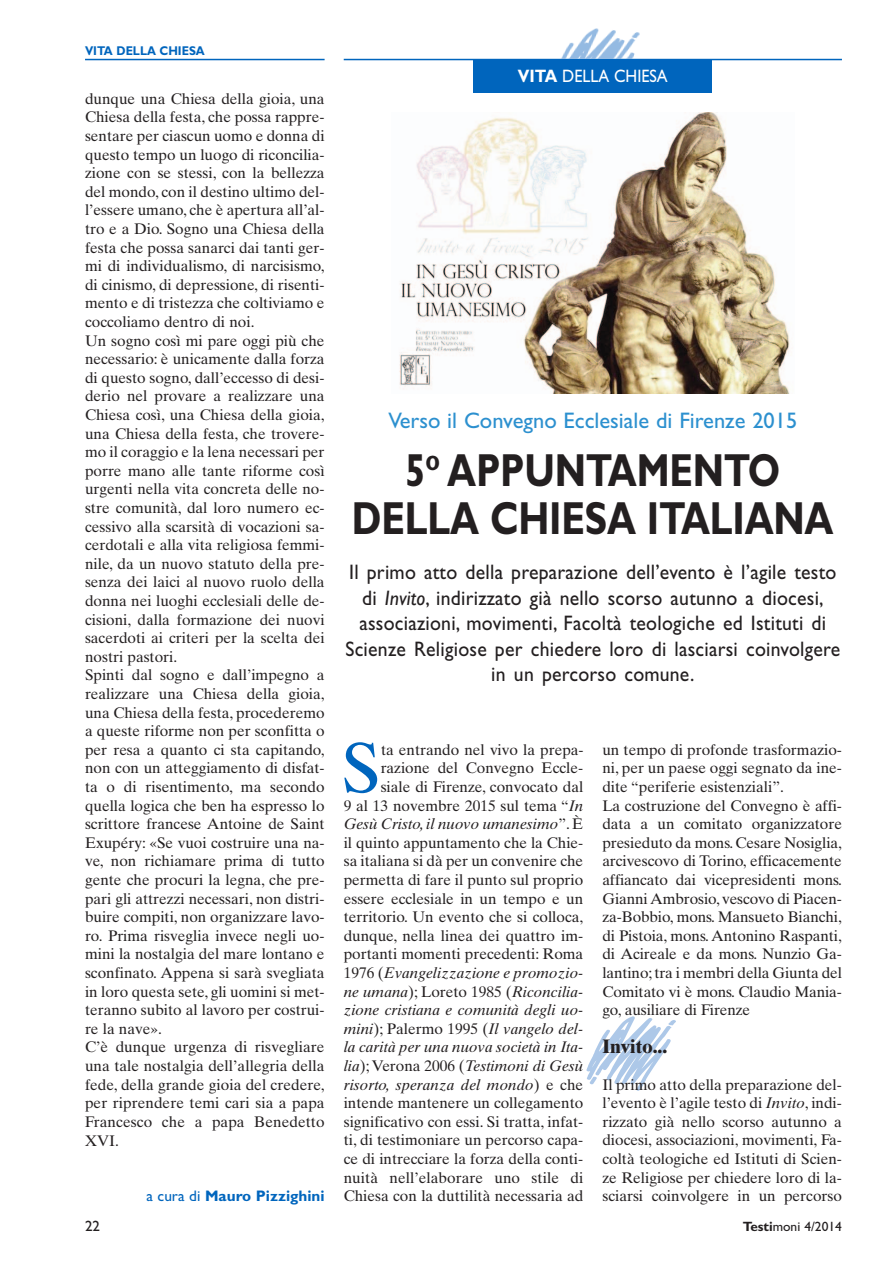
<style>
.page{position:relative;width:893px;height:1263px;background:#fff}
.page>*{position:absolute;margin:0;border:0;box-sizing:border-box;transform-origin:0 0}
.t1{font:70.5px "Times Ten";color:#0065bd}
.t2{font:700 46.5px/48px "Gill Sans";letter-spacing:-.005em;color:#231f20;text-align:center;scale:.8 1}
.t3{font:22.5px "Gill Sans";color:#2c90cf}
.t4{font:21px/25.5px "Gill Sans";letter-spacing:.01em;color:#231f20;text-align:center;scale:.94 1}
.t5{font:700 19.5px "Times Ten";color:#231f20}
.t6{font:18px "Gill Sans";color:#fff;scale:.9 1}
.t7{font:15.3px/18.6px "Times Ten";color:#231f20}
.t8{font:700 15.3px "Gill Sans";color:#0065bd}
.t9{font:15px "Gill Sans";color:#231f20}
.t10{font:13.5px "Gill Sans";color:#231f20}
.t11{font:700 12.75px "Gill Sans";color:#0065bd;scale:.9 1}
.s1{font-weight:400}
.s2{font-weight:700}
.s3{font-style:italic}
</style>
<div class="page">
<hr style="left:85px;top:59px;width:240px;height:1px;background:#0065bd">
<hr style="left:344px;top:59px;width:498px;height:1px;background:#0065bd">
<img style="left:529px;top:28px;width:144px;height:31px">
<div style="left:473px;top:59px;width:239px;height:33px;background:#0065bd"></div>
<img style="left:399px;top:113px;width:391px;height:280px">
<p class="t11" style="left:85px;top:46px;width:135px">VITA DELLA CHIESA</p>
<p class="t7" style="left:85px;top:91px;width:241px">dunque una Chiesa della gioia, una Chiesa della festa, che possa rappre&shy;sentare per ciascun uomo e donna di questo tempo un luogo di riconcilia&shy;zione con se stessi, con la bellezza del mondo, con il destino ultimo del&shy;l’essere umano, che è apertura all’al&shy;tro e a Dio. Sogno una Chiesa della festa che possa sanarci dai tanti ger&shy;mi di individualismo, di narcisismo, di cinismo, di depressione, di risenti&shy;mento e di tristezza che coltiviamo e coccoliamo dentro di noi.<br>Un sogno così mi pare oggi più che necessario: è unicamente dalla forza di questo sogno, dall’eccesso di desi&shy;derio nel provare a realizzare una Chiesa così, una Chiesa della gioia, una Chiesa della festa, che trovere&shy;mo il coraggio e la lena necessari per porre mano alle tante riforme così urgenti nella vita concreta delle no&shy;stre comunità, dal loro numero ec&shy;cessivo alla scarsità di vocazioni sa&shy;cerdotali e alla vita religiosa femmi&shy;nile, da un nuovo statuto della pre&shy;senza dei laici al nuovo ruolo della donna nei luoghi ecclesiali delle de&shy;cisioni, dalla formazione dei nuovi sacerdoti ai criteri per la scelta dei nostri pastori.<br>Spinti dal sogno e dall’impegno a realizzare una Chiesa della gioia, una Chiesa della festa, procederemo a queste riforme non per sconfitta o per resa a quanto ci sta capitando, non con un atteggiamento di disfat&shy;ta o di risentimento, ma secondo quella logica che ben ha espresso lo scrittore francese Antoine de Saint Exupéry: «Se vuoi costruire una na&shy;ve, non richiamare prima di tutto gente che procuri la legna, che pre&shy;pari gli attrezzi necessari, non distri&shy;buire compiti, non organizzare lavo&shy;ro. Prima risveglia invece negli uo&shy;mini la nostalgia del mare lontano e sconfinato. Appena si sarà svegliata in loro questa sete, gli uomini si met&shy;teranno subito al lavoro per costrui&shy;re la nave».<br>C’è dunque urgenza di risvegliare una tale nostalgia dell’allegria della fede, della grande gioia del credere, per riprendere temi cari sia a papa Francesco che a papa Benedetto XVI.</p>
<p class="t8" style="left:146px;top:1191px;width:180px"><span class="s1">a cura di</span> Mauro Pizzighini</p>
<p class="t6" style="left:518px;top:70px;width:168px"><span class="s2">VITA</span> DELLA CHIESA</p>
<h3 class="t3" style="left:388px;top:412px;width:410px">Verso il Convegno Ecclesiale di Firenze 2015</h3>
<h2 class="t2" style="left:352px;top:452px;width:604px">5<sup>o</sup> APPUNTAMENTO<br>DELLA CHIESA ITALIANA</h2>
<p class="t4" style="left:345px;top:562px;width:528px">Il primo atto della preparazione dell’evento è l’agile testo di <span class="s3">Invito</span>, indirizzato già nello scorso autunno a diocesi, associazioni, movimenti, Facoltà teologiche ed Istituti di Scienze Religiose per chiedere loro di lasciarsi coinvolgere in un percorso comune.</p>
<h1 class="t1" style="left:342px;top:742px;width:41px">S</h1>
<p class="t7" style="left:344px;top:742px;width:241px;text-align:right">ta entrando nel vivo la prepa&shy;razione del Convegno Eccle-<br>siale di Firenze, convocato dal<br>9 al 13 novembre 2015 sul tema “<span class="s3">In Gesù Cristo, il nuovo umanesimo</span>”. È il quinto appuntamento che la Chie&shy;sa italiana si dà per un convenire che permetta di fare il punto sul proprio essere ecclesiale in un tempo e un territorio. Un evento che si colloca, dunque, nella linea dei quattro im&shy;portanti momenti precedenti: Roma 1976 (<span class="s3">Evangelizzazione e promozio&shy;ne umana</span>); Loreto 1985 (<span class="s3">Riconcilia&shy;zione cristiana e comunità degli uo&shy;mini</span>); Palermo 1995 (<span class="s3">Il vangelo del&shy;la carità per una nuova società in Ita&shy;lia</span>); Verona 2006 (<span class="s3">Testimoni di Gesù risorto, speranza del mondo</span>) e che intende mantenere un collegamento significativo con essi. Si tratta, infat&shy;ti, di testimoniare un percorso capa&shy;ce di intrecciare la forza della conti&shy;nuità nell’elaborare uno stile di Chiesa con la duttilità necessaria ad</p>
<p class="t7" style="left:602px;top:742px;width:241px">un tempo di profonde trasformazio&shy;ni, per un paese oggi segnato da ine&shy;dite “periferie esistenziali”.<br>La costruzione del Convegno è affi&shy;data a un comitato organizzatore presieduto da mons. Cesare Nosiglia, arcivescovo di Torino, efficacemente affiancato dai vicepresidenti mons.<br>Gianni Ambrosio, vescovo di Piacen&shy;za-Bobbio, mons. Mansueto Bianchi, di Pistoia, mons. Antonino Raspanti, di Acireale e da mons. Nunzio Ga&shy;lantino; tra i membri della Giunta del Comitato vi è mons. Claudio Mania&shy;go, ausiliare di Firenze</p>
<p class="t5" style="left:602px;top:1039px;width:66px">Invito...</p>
<p class="t7" style="left:602px;top:1077px;width:241px;text-align:justify">Il primo atto della preparazione del&shy;l’evento è l’agile testo di <span class="s3">Invito</span>, indi&shy;rizzato già nello scorso autunno a diocesi, associazioni, movimenti, Fa&shy;coltà teologiche ed Istituti di Scien&shy;ze Religiose per chiedere loro di la&shy;sciarsi coinvolgere in un percorso</p>
<p class="t9" style="left:85px;top:1221px;width:16px">22</p>
<p class="t10" style="left:743px;top:1222px;width:101px"><span class="s2">Testi</span>moni 4/2014</p>
</div>
